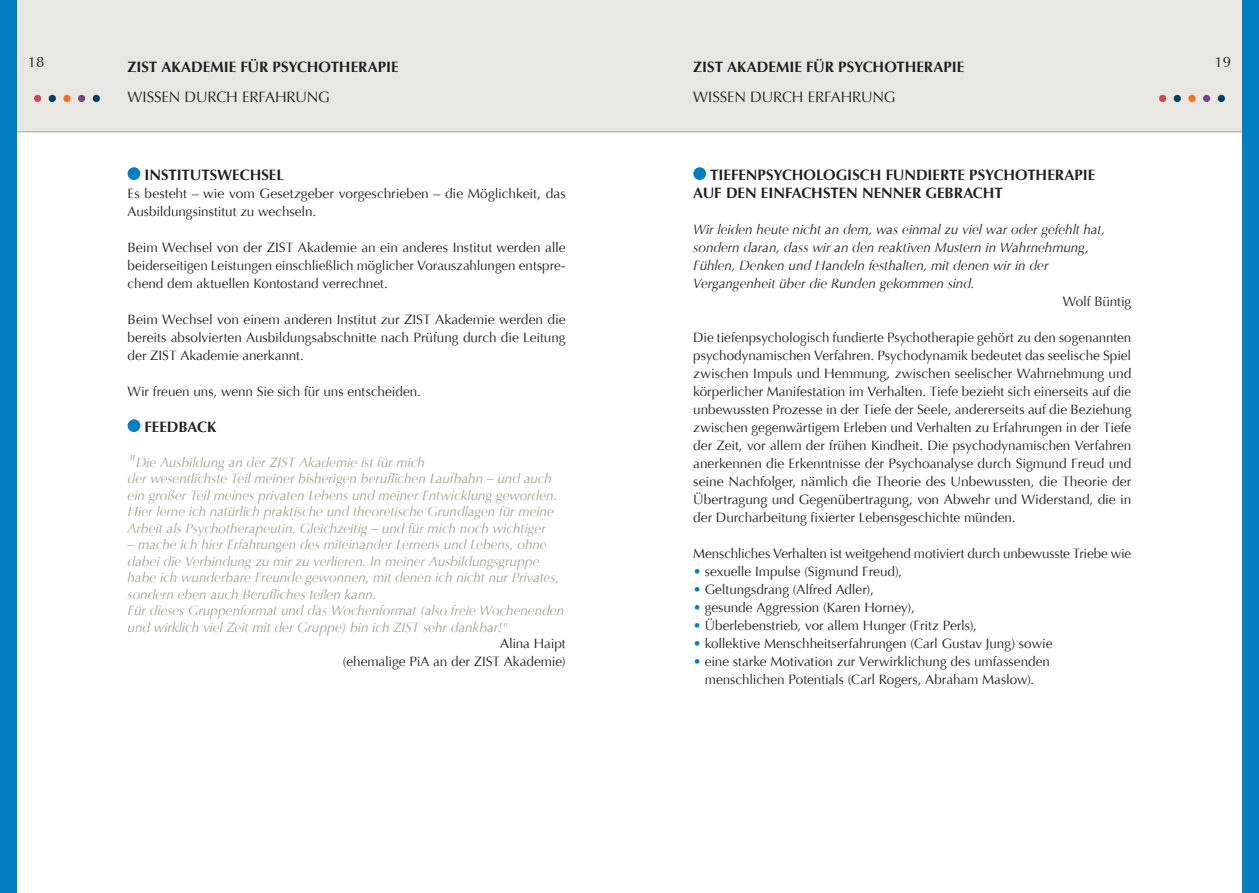
<style>
.page{position:relative;width:1259px;height:893px;background:#fff}
.page>*{position:absolute;margin:0;border:0;box-sizing:border-box;transform-origin:0 0}
.t1{font:700 15px/18px "Optima LT Pro";color:#231f20}
.t2{font:15px "Optima LT Pro";letter-spacing:-.01em;color:#231f20}
.t3{font:13.5px/18px "Optima LT Pro";letter-spacing:-.005em;color:#231f20;text-align:justify}
.t4{font:italic 13.5px/16.5px "Optima LT Pro";letter-spacing:-.005em;color:#a3a08c}
.t5{font:italic 13.5px/18px "Optima LT Pro";letter-spacing:-.005em;color:#231f20}
.s1{font-size:18px}
.s2{color:#0080c1}
</style>
<div class="page">
<div style="left:0;top:0;width:1259px;height:132px;background:#e9e7e2"></div>
<hr style="left:17px;top:131px;width:1235px;height:1px;background:#a3a08c">
<div style="left:0;top:0;width:17px;height:893px;background:#0080c1"></div>
<div style="left:1242px;top:0;width:17px;height:893px;background:#0080c1"></div>
<div style="left:34px;top:95px;width:7px;height:7px;background:#c6495c;border-radius:50%"></div>
<div style="left:49px;top:95px;width:7px;height:7px;background:#003e62;border-radius:50%"></div>
<div style="left:63px;top:95px;width:8px;height:7px;background:#f36e21;border-radius:50%"></div>
<div style="left:78px;top:95px;width:7px;height:7px;background:#714981;border-radius:50%"></div>
<div style="left:93px;top:95px;width:7px;height:7px;background:#003e62;border-radius:50%"></div>
<div style="left:1159px;top:95px;width:7px;height:7px;background:#c6495c;border-radius:50%"></div>
<div style="left:1173px;top:95px;width:8px;height:7px;background:#003e62;border-radius:50%"></div>
<div style="left:1188px;top:95px;width:7px;height:7px;background:#f36e21;border-radius:50%"></div>
<div style="left:1203px;top:95px;width:7px;height:7px;background:#714981;border-radius:50%"></div>
<div style="left:1217px;top:95px;width:8px;height:7px;background:#003e62;border-radius:50%"></div>
<div style="left:128px;top:167px;width:12px;height:13px;background:#0080c1;border-radius:50%"></div>
<div style="left:128px;top:419px;width:12px;height:13px;background:#0080c1;border-radius:50%"></div>
<div style="left:693px;top:167px;width:13px;height:13px;background:#0080c1;border-radius:50%"></div>
<p class="t2" style="left:28px;top:53px;width:18px">18</p>
<p class="t2" style="left:1214px;top:53px;width:18px">19</p>
<p class="t1" style="left:128px;top:57px;width:272px">ZIST AKADEMIE FÜR PSYCHOTHERAPIE</p>
<p class="t1" style="left:693px;top:57px;width:272px">ZIST AKADEMIE FÜR PSYCHOTHERAPIE</p>
<p class="t2" style="left:128px;top:88px;width:204px">WISSEN DURCH ERFAHRUNG</p>
<p class="t2" style="left:693px;top:88px;width:204px">WISSEN DURCH ERFAHRUNG</p>
<p class="t1" style="left:144px;top:166px;width:141px">INSTITUTSWECHSEL</p>
<p class="t3" style="left:128px;top:185px;width:439px">Es besteht – wie vom Gesetzgeber vorgeschrieben – die Möglichkeit, das<br>Ausbildungsinstitut zu wechseln.</p>
<p class="t3" style="left:128px;top:239px;width:439px">Beim Wechsel von der ZIST Akademie an ein anderes Institut werden alle beiderseitigen Leistungen einschließlich möglicher Vorauszahlungen entspre&shy;chend dem aktuellen Kontostand verrechnet.</p>
<p class="t3" style="left:128px;top:311px;width:439px">Beim Wechsel von einem anderen Institut zur ZIST Akademie werden die bereits absolvierten Ausbildungsabschnitte nach Prüfung durch die Leitung der ZIST Akademie anerkannt.</p>
<p class="t3" style="left:128px;top:383px;width:295px">Wir freuen uns, wenn Sie sich für uns entscheiden.</p>
<p class="t1" style="left:144px;top:418px;width:73px">FEEDBACK</p>
<p class="t4" style="left:128px;top:454px;width:431px"><span class="s1">"</span>Die Ausbildung an der ZIST Akademie ist für mich<br>der wesentlichste Teil meiner bisherigen beruflichen Laufbahn – und auch ein großer Teil meines privaten Lebens und meiner Entwicklung geworden.<br>Hier lerne ich natürlich praktische und theoretische Grundlagen für meine Arbeit als Psychotherapeutin. Gleichzeitig – und für mich noch wichtiger</p>
<p class="t4" style="left:128px;top:536px;width:438px">– mache ich hier Erfahrungen des miteinander Lernens und Lebens, ohne dabei die Verbindung zu mir zu verlieren. In meiner Ausbildungsgruppe habe ich wunderbare Freunde gewonnen, mit denen ich nicht nur Privates, sondern eben auch Berufliches teilen kann.<br>Für dieses Gruppenformat und das Wochenformat (also freie Wochenenden und wirklich viel Zeit mit der Gruppe) bin ich ZIST sehr dankbar!"</p>
<p class="t3" style="left:343px;top:634px;width:224px;text-align:right">Alina Haipt<br>(ehemalige PiA an der ZIST Akademie)</p>
<p class="t1" style="left:693px;top:166px;width:403px;text-indent:17px">TIEFENPSYCHOLOGISCH FUNDIERTE PSYCHOTHERAPIE<br>AUF DEN EINFACHSTEN NENNER GEBRACHT</p>
<p class="t5" style="left:693px;top:221px;width:413px">Wir leiden heute nicht an dem, was einmal zu viel war oder gefehlt hat, sondern daran, dass wir an den reaktiven Mustern in Wahrnehmung, Fühlen, Denken und Handeln festhalten, mit denen wir in der Vergangenheit über die Runden gekommen sind.</p>
<p class="t3" style="left:1062px;top:292px;width:70px">Wolf Büntig</p>
<p class="t3" style="left:693px;top:329px;width:439px">Die tiefenpsychologisch fundierte Psychotherapie gehört zu den sogenannten psychodynamischen Verfahren. Psychodynamik bedeutet das seelische Spiel zwischen Impuls und Hemmung, zwischen seelischer Wahrnehmung und körperlicher Manifestation im Verhalten. Tiefe bezieht sich einerseits auf die unbewussten Prozesse in der Tiefe der Seele, andererseits auf die Beziehung zwischen gegenwärtigem Erleben und Verhalten zu Erfahrungen in der Tiefe der Zeit, vor allem der frühen Kindheit. Die psychodynamischen Verfahren anerkennen die Erkenntnisse der Psychoanalyse durch Sigmund Freud und seine Nachfolger, nämlich die Theorie des Unbewussten, die Theorie der Übertragung und Gegenübertragung, von Abwehr und Widerstand, die in der Durcharbeitung fixierter Lebensgeschichte münden.</p>
<p class="t3" style="left:693px;top:545px;width:439px">Menschliches Verhalten ist weitgehend motiviert durch unbewusste Triebe wie</p>
<p class="t3" style="left:693px;top:563px;width:210px"><span class="s2">•</span> sexuelle Impulse (Sigmund Freud),</p>
<p class="t3" style="left:693px;top:581px;width:182px"><span class="s2">•</span> Geltungsdrang (Alfred Adler),</p>
<p class="t3" style="left:693px;top:599px;width:223px"><span class="s2">•</span> gesunde Aggression (Karen Horney),</p>
<p class="t3" style="left:693px;top:616px;width:285px"><span class="s2">•</span> Überlebenstrieb, vor allem Hunger (Fritz Perls),</p>
<p class="t3" style="left:693px;top:634px;width:361px"><span class="s2">•</span> kollektive Menschheitserfahrungen (Carl Gustav Jung) sowie</p>
<p class="t3" style="left:693px;top:652px;width:358px;text-align:center"><span class="s2">•</span> eine starke Motivation zur Verwirklichung des umfassenden menschlichen Potentials (Carl Rogers, Abraham Maslow).</p>
</div>
